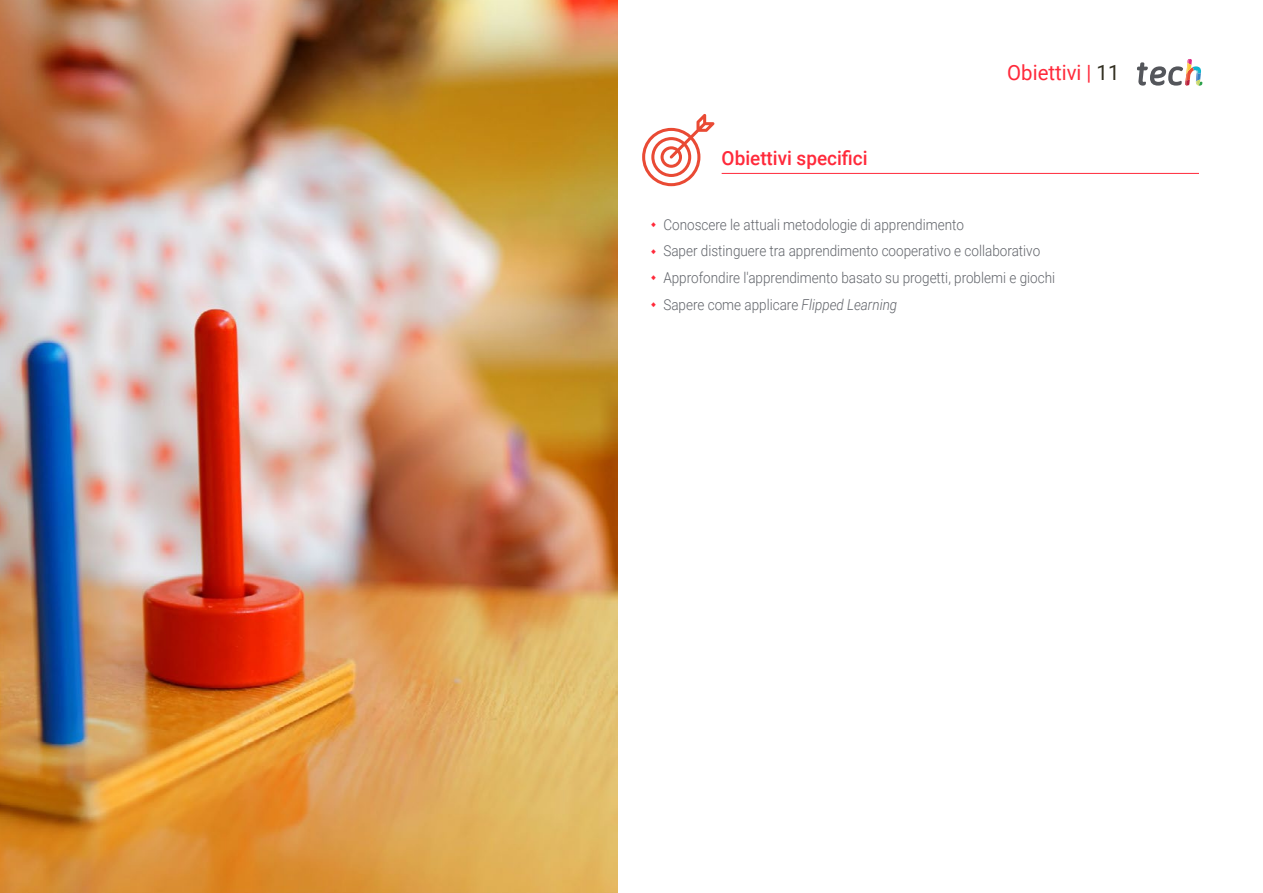
<style>
.page{position:relative;width:1263px;height:893px;background:#fff}
.page>*{position:absolute;margin:0;border:0;box-sizing:border-box;transform-origin:0 0}
.t1{font:21px "Roboto";color:#ff293a}
.t2{font:500 19.5px "Roboto";color:#ff293a}
.t3{font:300 15px/26.7px "Roboto";color:#61646a;scale:.9 1}
.s1{color:#312e20}
.s2{font-style:italic}
</style>
<div class="page">
<img style="left:0;top:0;width:618px;height:893px">
<hr style="left:722px;top:173px;width:477px;height:1px;background:#ff293a">
<svg style="left:642px;top:114px;width:72px;height:72px"></svg>
<svg style="left:1137px;top:59px;width:65px;height:27px"></svg>
<h2 class="t2" style="left:722px;top:144px;width:147px">Obiettivi specifici</h2>
<h1 class="t1" style="left:1007px;top:57px;width:114px">Obiettivi | <span class="s1">11</span></h1>
<p class="t3" style="left:663px;top:210px;width:437px">Conoscere le attuali metodologie di apprendimento<br>Saper distinguere tra apprendimento cooperativo e collaborativo Approfondire l'apprendimento basato su progetti, problemi e giochi Sapere come applicare <span class="s2">Flipped Learning</span></p>
</div>
